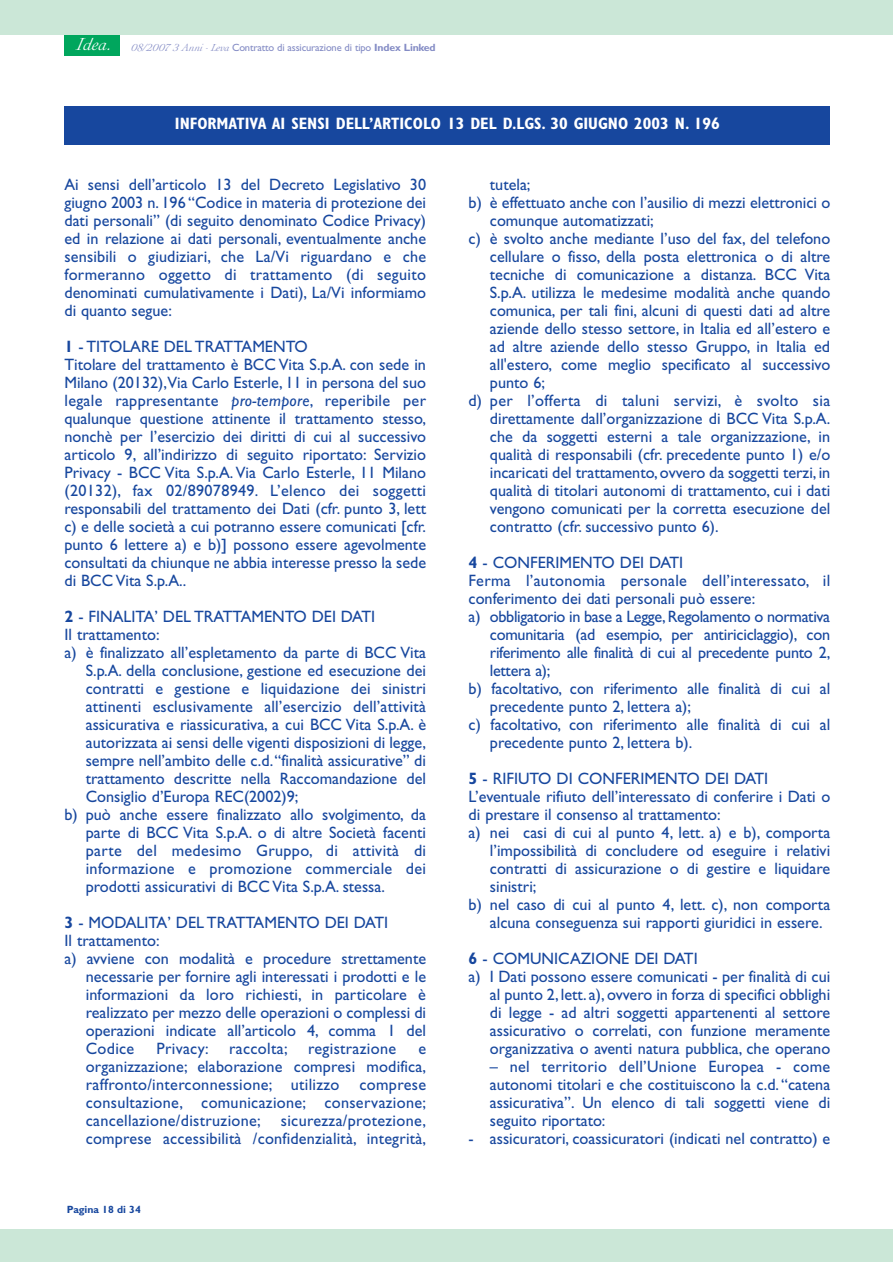
<style>
.page{position:relative;width:893px;height:1262px;background:#fff}
.page>*{position:absolute;margin:0;border:0;box-sizing:border-box;transform-origin:0 0}
.t1{font:16.5px/18px "Gill Sans";color:#17479e;text-align:justify}
.t2{font:16.5px "Gill Sans";letter-spacing:.02em;color:#17479e}
.t3{font:16.5px "Gill Sans";letter-spacing:-.02em;color:#17479e}
.t4{font:700 condensed 16.5px "Gill Sans";color:#fff}
.t5{font:10.5px "Gill Sans";letter-spacing:-.015em;color:#848cc5}
.t6{font:700 10.5px "Gill Sans";color:#17479e}
.s1{font-family:"Baccara";font-size:18px;color:#fff}
.s2{font-family:"Baccara"}
.s3{font-weight:700}
.s4{font-style:italic}
</style>
<div class="page">
<div style="left:64px;top:34px;width:56px;height:21px;background:#00a65d"></div>
<div style="left:0;top:0;width:892px;height:34px;background:#cbe7d7"></div>
<div style="left:0;top:1229px;width:892px;height:32px;background:#cbe7d7"></div>
<div style="left:64px;top:106px;width:766px;height:39px;background:#17479e"></div>
<p class="t5" style="left:76px;top:44px;width:361px"><span class="s1">Idea.</span> <span class="s2">08/2007 3 Anni - Leva</span> Contratto di assicurazione di tipo <span class="s3">Index Linked</span></p>
<p class="t4" style="left:175px;top:118px;width:546px">INFORMATIVA AI SENSI DELL’ARTICOLO 13 DEL D.LGS. 30 GIUGNO 2003 N. 196</p>
<p class="t1" style="left:64px;top:177px;width:363px">Ai sensi dell’articolo 13 del Decreto Legislativo 30 giugno 2003 n. 196 “Codice in materia di protezione dei dati personali” (di seguito denominato Codice Privacy) ed in relazione ai dati personali, eventualmente anche sensibili o giudiziari, che La/Vi riguardano e che formeranno oggetto di trattamento (di seguito denominati cumulativamente i Dati), La/Vi informiamo di quanto segue:</p>
<p class="t1" style="left:64px;top:339px;width:363px;text-align:left"><span class="s3">1</span> - TITOLARE DEL TRATTAMENTO<br>Titolare del trattamento è BCC Vita S.p.A. con sede in Milano (20132),Via Carlo Esterle, 11 in persona del suo legale rappresentante <span class="s4">pro-tempore</span>, reperibile per qualunque questione attinente il trattamento stesso, nonchè per l’esercizio dei diritti di cui al successivo articolo 9, all’indirizzo di seguito riportato: Servizio Privacy - BCC Vita S.p.A. Via Carlo Esterle, 11 Milano (20132), fax 02/89078949. L’elenco dei soggetti responsabili del trattamento dei Dati (cfr. punto 3, lett c) e delle società a cui potranno essere comunicati [cfr. punto 6 lettere a) e b)] possono essere agevolmente consultati da chiunque ne abbia interesse presso la sede di BCC Vita S.p.A..</p>
<p class="t1" style="left:64px;top:609px;width:312px"><span class="s3">2</span> - FINALITA’ DEL TRATTAMENTO DEI DATI</p>
<p class="t1" style="left:64px;top:627px;width:97px">Il trattamento:</p>
<p class="t1" style="left:64px;top:645px;width:363px">a) è finalizzato all’espletamento da parte di BCC Vita</p>
<p class="t1" style="left:86px;top:663px;width:342px">S.p.A. della conclusione, gestione ed esecuzione dei</p>
<p class="t1" style="left:86px;top:681px;width:342px">contratti e gestione e liquidazione dei sinistri</p>
<p class="t1" style="left:86px;top:699px;width:342px">attinenti esclusivamente all’esercizio dell’attività</p>
<p class="t1" style="left:86px;top:717px;width:342px">assicurativa e riassicurativa, a cui BCC Vita S.p.A. è</p>
<p class="t1" style="left:86px;top:735px;width:342px">autorizzata ai sensi delle vigenti disposizioni di legge,</p>
<p class="t1" style="left:86px;top:753px;width:342px">sempre nell’ambito delle c.d.“finalità assicurative” di</p>
<p class="t1" style="left:86px;top:771px;width:342px">trattamento descritte nella Raccomandazione del</p>
<p class="t1" style="left:86px;top:789px;width:214px">Consiglio d’Europa REC(2002)9;</p>
<p class="t1" style="left:64px;top:807px;width:363px">b) può anche essere finalizzato allo svolgimento, da</p>
<p class="t1" style="left:86px;top:825px;width:342px">parte di BCC Vita S.p.A. o di altre Società facenti</p>
<p class="t2" style="left:86px;top:845px;width:342px">parte del medesimo Gruppo, di attività di</p>
<p class="t2" style="left:86px;top:863px;width:342px">informazione e promozione commerciale dei</p>
<p class="t1" style="left:86px;top:879px;width:301px">prodotti assicurativi di BCC Vita S.p.A. stessa.</p>
<p class="t1" style="left:64px;top:915px;width:325px"><span class="s3">3</span> - MODALITA’ DEL TRATTAMENTO DEI DATI</p>
<p class="t1" style="left:64px;top:933px;width:97px">Il trattamento:</p>
<p class="t1" style="left:64px;top:951px;width:363px">a) avviene con modalità e procedure strettamente</p>
<p class="t1" style="left:86px;top:969px;width:342px">necessarie per fornire agli interessati i prodotti e le</p>
<p class="t1" style="left:86px;top:987px;width:342px">informazioni da loro richiesti, in particolare è</p>
<p class="t1" style="left:86px;top:1005px;width:342px">realizzato per mezzo delle operazioni o complessi di</p>
<p class="t1" style="left:86px;top:1023px;width:342px">operazioni indicate all’articolo 4, comma 1 del</p>
<p class="t1" style="left:86px;top:1041px;width:50px">Codice</p>
<p class="t2" style="left:156px;top:1043px;width:241px">Privacy: raccolta; registrazione</p>
<p class="t1" style="left:86px;top:1041px;width:342px;text-indent:332px">e organizzazione; elaborazione compresi modifica, raffronto/interconnessione; utilizzo comprese consultazione, comunicazione; conservazione; cancellazione/distruzione; sicurezza/protezione, comprese accessibilità /confidenzialità, integrità,</p>
<p class="t6" style="left:67px;top:1206px;width:75px">Pagina 18 di 34</p>
<p class="t1" style="left:490px;top:177px;width:42px">tutela;</p>
<p class="t1" style="left:468px;top:195px;width:363px">b) è effettuato anche con l’ausilio di mezzi elettronici o</p>
<p class="t1" style="left:490px;top:213px;width:165px">comunque automatizzati;</p>
<p class="t1" style="left:468px;top:231px;width:363px">c) è svolto anche mediante l’uso del fax, del telefono</p>
<p class="t1" style="left:490px;top:249px;width:342px">cellulare o fisso, della posta elettronica o di altre</p>
<p class="t1" style="left:490px;top:267px;width:342px">tecniche di comunicazione a distanza. BCC Vita</p>
<p class="t1" style="left:490px;top:285px;width:342px">S.p.A. utilizza le medesime modalità anche quando</p>
<p class="t1" style="left:490px;top:303px;width:342px">comunica, per tali fini, alcuni di questi dati ad altre</p>
<p class="t1" style="left:490px;top:321px;width:342px">aziende dello stesso settore, in Italia ed all’estero e</p>
<p class="t1" style="left:490px;top:339px;width:342px">ad altre aziende dello stesso Gruppo, in Italia ed</p>
<p class="t1" style="left:490px;top:357px;width:342px">all'estero, come meglio specificato al successivo</p>
<p class="t1" style="left:490px;top:375px;width:57px">punto 6;</p>
<p class="t2" style="left:468px;top:395px;width:363px">d) per l’offerta di taluni servizi, è svolto sia</p>
<p class="t1" style="left:490px;top:411px;width:342px">direttamente dall’organizzazione di BCC Vita S.p.A.</p>
<p class="t1" style="left:490px;top:429px;width:342px">che da soggetti esterni a tale organizzazione, in</p>
<p class="t1" style="left:490px;top:447px;width:342px">qualità di responsabili (cfr. precedente punto 1) e/o</p>
<p class="t1" style="left:490px;top:465px;width:342px">incaricati del trattamento,ovvero da soggetti terzi,in</p>
<p class="t1" style="left:490px;top:483px;width:342px">qualità di titolari autonomi di trattamento, cui i dati</p>
<p class="t1" style="left:490px;top:501px;width:342px">vengono comunicati per la corretta esecuzione del</p>
<p class="t1" style="left:490px;top:519px;width:230px">contratto (cfr. successivo punto 6).</p>
<p class="t1" style="left:468px;top:555px;width:216px"><span class="s3">4</span> - CONFERIMENTO DEI DATI</p>
<p class="t2" style="left:468px;top:575px;width:363px">Ferma l’autonomia personale dell’interessato, il</p>
<p class="t1" style="left:468px;top:591px;width:288px">conferimento dei dati personali può essere:</p>
<p class="t3" style="left:468px;top:611px;width:363px">a) obbligatorio in base a Legge,Regolamento o normativa</p>
<p class="t1" style="left:490px;top:627px;width:342px">comunitaria (ad esempio, per antiriciclaggio), con</p>
<p class="t3" style="left:490px;top:647px;width:342px">riferimento alle finalità di cui al precedente punto 2,</p>
<p class="t3" style="left:490px;top:665px;width:62px">lettera a);</p>
<p class="t1" style="left:468px;top:681px;width:363px">b) facoltativo, con riferimento alle finalità di cui al</p>
<p class="t1" style="left:490px;top:699px;width:203px">precedente punto 2, lettera a);</p>
<p class="t1" style="left:468px;top:717px;width:363px">c) facoltativo, con riferimento alle finalità di cui al</p>
<p class="t1" style="left:490px;top:735px;width:204px">precedente punto 2, lettera b).</p>
<p class="t1" style="left:468px;top:771px;width:301px"><span class="s3">5</span> - RIFIUTO DI CONFERIMENTO DEI DATI</p>
<p class="t1" style="left:468px;top:789px;width:363px">L’eventuale rifiuto dell’interessato di conferire i Dati o</p>
<p class="t1" style="left:468px;top:807px;width:253px">di prestare il consenso al trattamento:</p>
<p class="t1" style="left:468px;top:825px;width:363px">a) nei casi di cui al punto 4, lett. a) e b), comporta</p>
<p class="t1" style="left:490px;top:843px;width:342px">l’impossibilità di concludere od eseguire i relativi</p>
<p class="t1" style="left:490px;top:861px;width:342px">contratti di assicurazione o di gestire e liquidare</p>
<p class="t1" style="left:490px;top:879px;width:48px">sinistri;</p>
<p class="t1" style="left:468px;top:897px;width:363px">b) nel caso di cui al punto 4, lett. c), non comporta</p>
<p class="t1" style="left:490px;top:915px;width:334px">alcuna conseguenza sui rapporti giuridici in essere.</p>
<p class="t1" style="left:468px;top:951px;width:231px"><span class="s3">6</span> - COMUNICAZIONE DEI DATI</p>
<p class="t1" style="left:468px;top:969px;width:363px">a) I Dati possono essere comunicati - per finalità di cui</p>
<p class="t1" style="left:490px;top:987px;width:342px">al punto 2, lett. a), ovvero in forza di specifici obblighi</p>
<p class="t1" style="left:490px;top:1005px;width:342px">di legge - ad altri soggetti appartenenti al settore</p>
<p class="t1" style="left:490px;top:1023px;width:342px">assicurativo o correlati, con funzione meramente</p>
<p class="t1" style="left:490px;top:1041px;width:342px">organizzativa o aventi natura pubblica, che operano</p>
<p class="t1" style="left:490px;top:1059px;width:342px">– nel territorio dell’Unione Europea - come autonomi titolari e che costituiscono la c.d.“catena assicurativa”. Un elenco di tali soggetti viene di seguito riportato:</p>
<p class="t1" style="left:468px;top:1131px;width:363px">- assicuratori, coassicuratori (indicati nel contratto) e</p>
</div>
